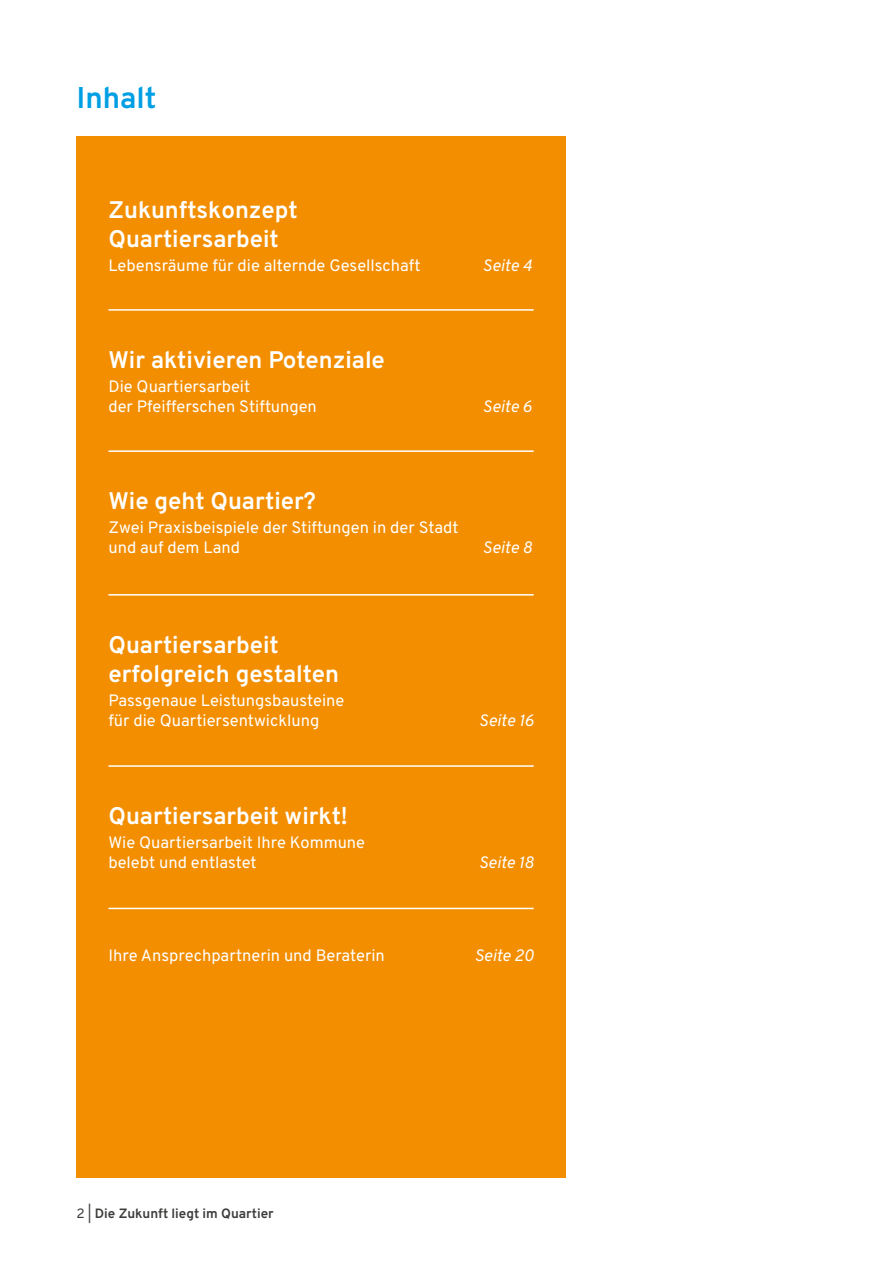
<style>
.page{position:relative;width:893px;height:1263px;background:#fff}
.page>*{position:absolute;margin:0;border:0;box-sizing:border-box;transform-origin:0 0}
.t1{font:700 30px "Overpass";color:#009fe3}
.t2{font:700 24px/28.8px "Overpass";color:#fff}
.t3{font:16.5px/19.8px "Overpass";color:#fff}
.t4{font:italic 16.5px "Overpass";color:#fff}
.t5{font:700 13.5px "Overpass";color:#3c3c3b}
.s1{font-weight:400}
</style>
<div class="page">
<div style="left:77px;top:136px;width:489px;height:1042px;background:#f28e00"></div>
<hr style="left:108px;top:309px;width:426px;height:2px;background:#fff">
<hr style="left:108px;top:594px;width:426px;height:2px;background:#fff">
<hr style="left:108px;top:450px;width:426px;height:2px;background:#fff">
<hr style="left:108px;top:765px;width:426px;height:2px;background:#fff">
<hr style="left:108px;top:908px;width:426px;height:1px;background:#fff">
<h1 class="t1" style="left:77px;top:76px;width:81px">Inhalt</h1>
<h2 class="t2" style="left:108px;top:195px;width:191px">Zukunftskonzept<br>Quartiersarbeit</h2>
<p class="t3" style="left:108px;top:255px;width:314px">Lebensräume für die alternde Gesellschaft</p>
<p class="t4" style="left:483px;top:253px;width:51px">Seite 4</p>
<h2 class="t2" style="left:108px;top:346px;width:278px">Wir aktivieren Potenziale</h2>
<p class="t3" style="left:108px;top:377px;width:210px">Die Quartiersarbeit<br>der Pfeifferschen Stiftungen</p>
<p class="t4" style="left:483px;top:394px;width:51px">Seite 6</p>
<h2 class="t2" style="left:108px;top:487px;width:209px">Wie geht Quartier?</h2>
<p class="t3" style="left:108px;top:518px;width:352px">Zwei Praxisbeispiele der Stiftungen in der Stadt und auf dem Land</p>
<p class="t4" style="left:483px;top:536px;width:51px">Seite 8</p>
<h2 class="t2" style="left:108px;top:630px;width:232px">Quartiersarbeit erfolgreich gestalten</h2>
<p class="t3" style="left:108px;top:690px;width:238px">Passgenaue Leistungsbausteine für die Quartiersentwicklung</p>
<h2 class="t2" style="left:108px;top:802px;width:241px">Quartiersarbeit wirkt!</h2>
<p class="t3" style="left:108px;top:833px;width:258px">Wie Quartiersarbeit Ihre Kommune belebt und entlastet</p>
<p class="t4" style="left:479px;top:708px;width:56px">Seite 16</p>
<p class="t4" style="left:479px;top:851px;width:56px">Seite 18</p>
<p class="t3" style="left:108px;top:945px;width:278px">Ihre Ansprechpartnerin und Beraterin</p>
<p class="t4" style="left:474px;top:944px;width:61px">Seite 20</p>
<p class="t5" style="left:77px;top:1203px;width:199px"><span class="s1">2 |</span> Die Zukunft liegt im Quartier</p>
</div>
